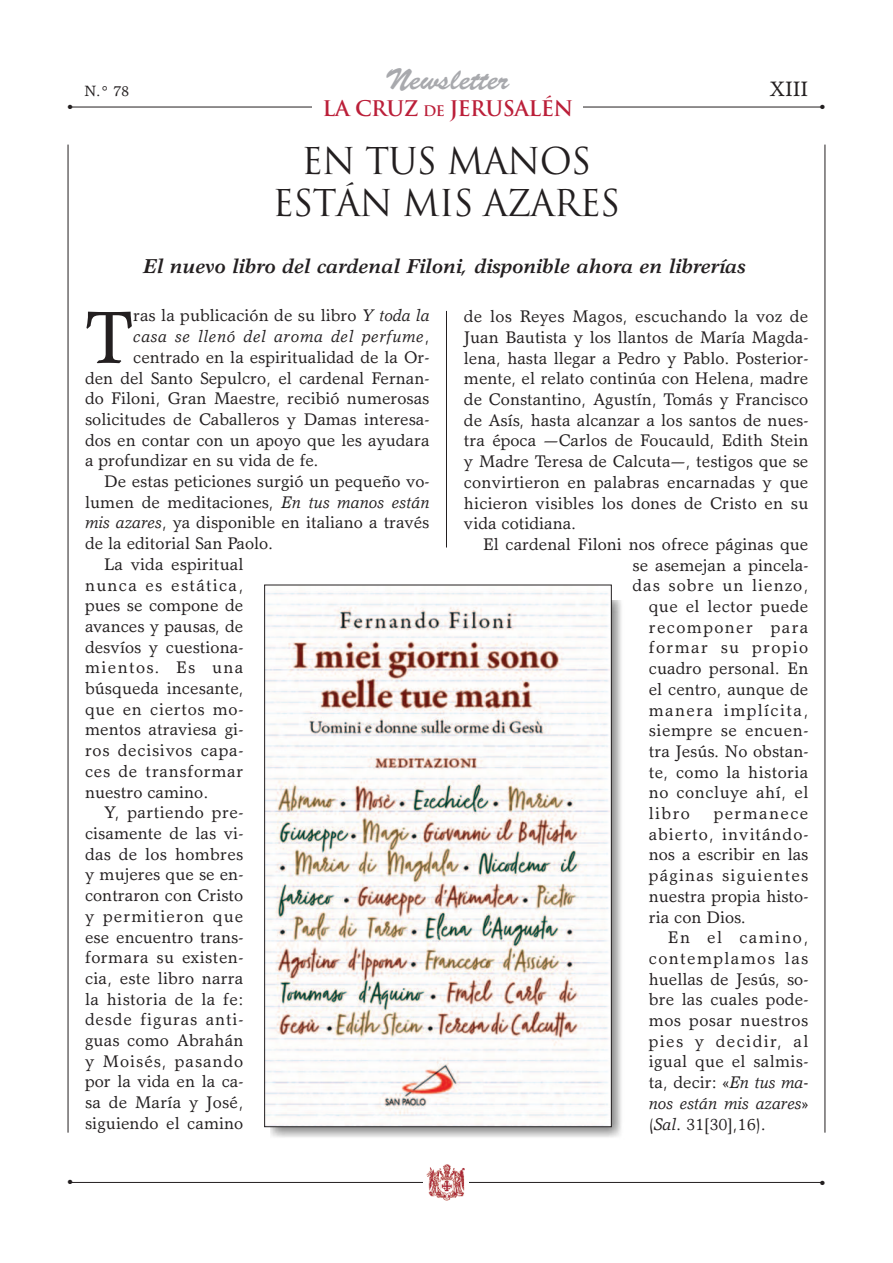
<style>
.page{position:relative;width:893px;height:1263px;background:#fff}
.page>*{position:absolute;margin:0;border:0;box-sizing:border-box;transform-origin:0 0}
.t1{font:74.55px "Garth Graphic";color:#231f20}
.t2{font:36px/42px "Trajan";letter-spacing:-.025em;color:#231f20;text-align:center}
.t3{font:30px "Brush Script";color:#a8a9ad}
.t4{font:700 21px "Trajan";letter-spacing:-.025em;color:#bb1f39}
.t5{font:21px "Garth Graphic";color:#231f20}
.t6{font:italic 700 20.25px "Garth Graphic";color:#231f20}
.t7{font:16.95px/20.7px "Garth Graphic";color:#231f20;text-align:justify}
.t8{font:16.95px "Garth Graphic";letter-spacing:.025em;color:#231f20}
.t9{font:16.95px "Garth Graphic";letter-spacing:.08em;color:#231f20}
.t10{font:16.95px "Garth Graphic";letter-spacing:.04em;color:#231f20}
.t11{font:16.95px "Garth Graphic";letter-spacing:.03em;color:#231f20}
.t12{font:16.95px "Garth Graphic";letter-spacing:.02em;color:#231f20}
.t13{font:italic 16.95px "Garth Graphic";letter-spacing:.04em;color:#231f20}
.t14{font:16.95px "Garth Graphic";letter-spacing:.05em;color:#231f20}
.t15{font:16.95px "Garth Graphic";letter-spacing:.06em;color:#231f20}
.t16{font:16.95px "Garth Graphic";letter-spacing:.075em;color:#231f20}
.t17{font:16.95px "Garth Graphic";letter-spacing:.065em;color:#231f20}
.t18{font:16.95px "Garth Graphic";letter-spacing:.055em;color:#231f20}
.t19{font:15px "Garth Graphic";color:#231f20}
.t20{font:6px "Zapf Dingbats";color:#231f20}
.s1{font-size:14.25px}
.s2{font-style:italic}
.s3{font-style:normal}
</style>
<div class="page">
<hr style="left:68px;top:145px;width:1px;height:987px;background:#231f20">
<hr style="left:825px;top:145px;width:1px;height:987px;background:#231f20">
<hr style="left:446px;top:311px;width:1px;height:236px;background:#231f20">
<hr style="left:69px;top:1182px;width:754px;height:1px;background:#231f20">
<div style="left:424px;top:1163px;width:45px;height:41px;background:#fff"></div>
<img style="left:426px;top:1164px;width:39px;height:37px">
<img style="left:270px;top:600px;width:352px;height:538px">
<img style="left:266px;top:592px;width:344px;height:533px">
<hr style="left:69px;top:107px;width:754px;height:1px;background:#231f20">
<div style="left:313px;top:100px;width:270px;height:22px;background:#fff"></div>
<h3 class="t3" style="left:385px;top:68px;width:125px">Newsletter</h3>
<p class="t4" style="left:323px;top:96px;width:252px">LA CRuz <span class="s1">DE</span> JERUSALÉN</p>
<p class="t5" style="left:769px;top:81px;width:40px">XIII</p>
<p class="t19" style="left:84px;top:85px;width:46px">N.° 78</p>
<p class="t20" style="left:68px;top:103px;width:6px">●</p>
<p class="t20" style="left:820px;top:104px;width:6px">●</p>
<h2 class="t2" style="left:273px;top:140px;width:349px">EN TUS MANOS<br>ESTÁN MIS AZARES</h2>
<p class="t6" style="left:143px;top:258px;width:604px">El nuevo libro del cardenal Filoni, disponible ahora en librerías</p>
<p class="t7" style="left:464px;top:308px;width:346px">de los Reyes Magos, escuchando la voz de Juan Bautista y los llantos de María Magda&shy;lena, hasta llegar a Pedro y Pablo. Posterior&shy;mente, el relato continúa con Helena, madre de Constantino, Agustín, Tomás y Francisco de Asís, hasta alcanzar a los santos de nues&shy;tra época —Carlos de Foucauld, Edith Stein y Madre Teresa de Calcuta—, testigos que se convirtieron en palabras encarnadas y que hicieron visibles los dones de Cristo en su vida cotidiana.</p>
<p class="t7" style="left:483px;top:535px;width:327px">El cardenal Filoni nos ofrece páginas que</p>
<p class="t7" style="left:633px;top:556px;width:177px">se asemejan a pincela-</p>
<p class="t15" style="left:633px;top:579px;width:177px">das sobre un lienzo,</p>
<p class="t12" style="left:649px;top:600px;width:161px">que el lector puede</p>
<p class="t9" style="left:649px;top:620px;width:161px">recomponer para</p>
<p class="t9" style="left:649px;top:641px;width:161px">formar su propio</p>
<p class="t7" style="left:649px;top:660px;width:161px">cuadro personal. En</p>
<p class="t7" style="left:649px;top:680px;width:161px">el centro, aunque de</p>
<p class="t9" style="left:649px;top:703px;width:161px">manera implícita,</p>
<p class="t11" style="left:649px;top:724px;width:161px">siempre se encuen-</p>
<p class="t7" style="left:649px;top:742px;width:161px">tra Jesús. No obstan-</p>
<p class="t8" style="left:649px;top:765px;width:161px">te, como la historia</p>
<p class="t11" style="left:649px;top:786px;width:161px">no concluye ahí, el</p>
<p class="t7" style="left:649px;top:805px;width:43px">libro</p>
<h1 class="t1" style="left:85px;top:309px;width:50px">T</h1>
<p class="t7" style="left:133px;top:307px;width:298px">ras la publicación de su libro <span class="s2">Y toda la</span></p>
<p class="t13" style="left:133px;top:330px;width:298px">casa se llenó del aroma del perfume<span class="s3">,</span></p>
<p class="t7" style="left:133px;top:348px;width:298px">centrado en la espiritualidad de la Or-</p>
<p class="t7" style="left:85px;top:369px;width:346px">den del Santo Sepulcro, el cardenal Fernan-</p>
<p class="t7" style="left:85px;top:390px;width:346px">do Filoni, Gran Maestre, recibió numerosas</p>
<p class="t7" style="left:85px;top:410px;width:346px">solicitudes de Caballeros y Damas interesa-</p>
<p class="t7" style="left:85px;top:431px;width:346px">dos en contar con un apoyo que les ayudara</p>
<p class="t7" style="left:85px;top:452px;width:235px">a profundizar en su vida de fe.</p>
<p class="t7" style="left:104px;top:473px;width:327px">De estas peticiones surgió un pequeño vo-</p>
<p class="t7" style="left:85px;top:493px;width:346px">lumen de meditaciones, <span class="s2">En tus manos están</span></p>
<p class="t7" style="left:85px;top:514px;width:346px"><span class="s2">mis azares</span>, ya disponible en italiano a través</p>
<p class="t7" style="left:85px;top:535px;width:190px">de la editorial San Paolo.</p>
<p class="t7" style="left:104px;top:555px;width:141px">La vida espiritual</p>
<p class="t16" style="left:85px;top:578px;width:160px">nunca es estática,</p>
<p class="t7" style="left:85px;top:597px;width:160px">pues se compone de</p>
<p class="t7" style="left:85px;top:617px;width:160px">avances y pausas, de</p>
<p class="t7" style="left:85px;top:638px;width:160px">desvíos y cuestiona-</p>
<p class="t9" style="left:85px;top:661px;width:160px">mientos. Es una</p>
<p class="t7" style="left:85px;top:680px;width:160px">búsqueda incesante,</p>
<p class="t10" style="left:85px;top:703px;width:160px">que en ciertos mo-</p>
<p class="t7" style="left:85px;top:721px;width:160px">mentos atraviesa gi-</p>
<p class="t10" style="left:85px;top:744px;width:160px">ros decisivos capa-</p>
<p class="t10" style="left:85px;top:765px;width:160px">ces de transformar</p>
<p class="t7" style="left:85px;top:783px;width:125px">nuestro camino.</p>
<p class="t8" style="left:104px;top:806px;width:141px">Y, partiendo pre-</p>
<p class="t7" style="left:85px;top:824px;width:160px">cisamente de las vi-</p>
<p class="t12" style="left:85px;top:847px;width:160px">das de los hombres</p>
<p class="t7" style="left:85px;top:866px;width:160px">y mujeres que se en-</p>
<p class="t7" style="left:85px;top:887px;width:160px">contraron con Cristo</p>
<p class="t17" style="left:85px;top:909px;width:160px">y permitieron que</p>
<p class="t7" style="left:85px;top:928px;width:160px">ese encuentro trans-</p>
<p class="t8" style="left:85px;top:951px;width:160px">formara su existen-</p>
<p class="t7" style="left:85px;top:969px;width:160px">cia, este libro narra</p>
<p class="t8" style="left:85px;top:992px;width:160px">la historia de la fe:</p>
<p class="t14" style="left:85px;top:1013px;width:160px">desde figuras anti-</p>
<p class="t7" style="left:85px;top:1031px;width:160px">guas como Abrahán</p>
<p class="t18" style="left:85px;top:1054px;width:160px">y Moisés, pasando</p>
<p class="t7" style="left:85px;top:1073px;width:160px">por la vida en la ca-</p>
<p class="t7" style="left:85px;top:1094px;width:160px">sa de María y José,</p>
<p class="t7" style="left:85px;top:1114px;width:160px">siguiendo el camino</p>
<p class="t7" style="left:649px;top:805px;width:161px;text-indent:65px">permanece abierto, invitándo&shy;nos a escribir en las páginas siguientes nuestra propia histo&shy;ria con Dios.</p>
<p class="t7" style="left:649px;top:929px;width:161px;text-indent:19px">En el camino, contemplamos las huellas de Jesús, so&shy;bre las cuales pode&shy;mos posar nuestros pies y decidir, al igual que el salmis&shy;ta, decir: «<span class="s2">En tus ma&shy;nos están mis azares</span>» (<span class="s2">Sal</span>. 31[30],16).</p>
<p class="t20" style="left:68px;top:1179px;width:6px">●</p>
<p class="t20" style="left:820px;top:1179px;width:6px">●</p>
</div>
